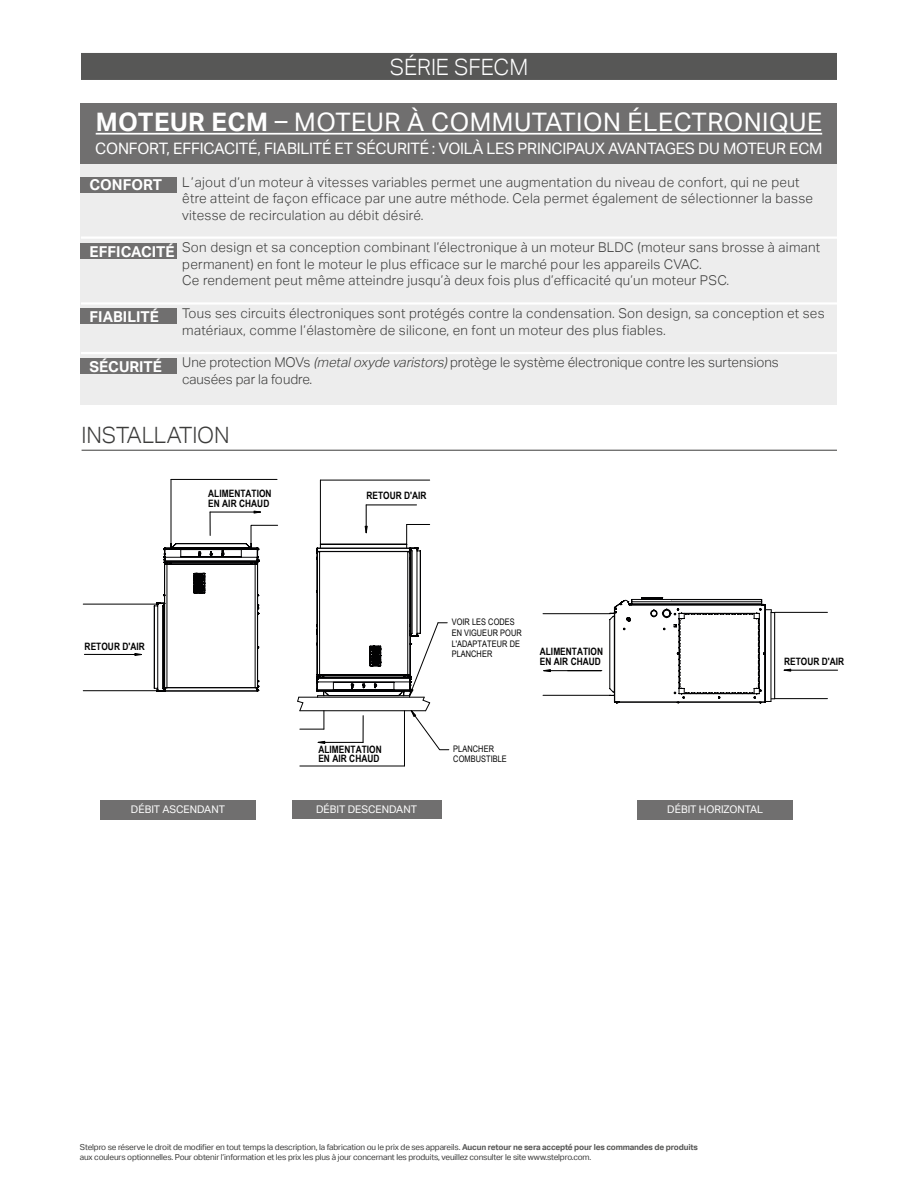
<style>
.page{position:relative;width:918px;height:1188px;background:#fff}
.page>*{position:absolute;margin:0;border:0;box-sizing:border-box;transform-origin:0 0}
.t1{font:25.5px "Aktiv Grotesk";letter-spacing:.02em;color:#fff}
.t2{font:300 22.5px "Aktiv Grotesk";letter-spacing:-.005em;color:#3c3c3b}
.t3{font:300 22.5px "Aktiv Grotesk";letter-spacing:-.005em;color:#fff}
.t4{font:15.75px "Aktiv Grotesk";letter-spacing:-.015em;color:#fff}
.t5{font:700 15px "Aktiv Grotesk";color:#fff}
.t6{font:300 13.5px/16.5px "Aktiv Grotesk";letter-spacing:.02em;color:#3c3c3b}
.t7{font:300 13.5px/16.5px "Aktiv Grotesk";color:#3c3c3b}
.t8{font:10.5px "Aktiv Grotesk";color:#fff}
.t9{font:700 10.2px/10.2px "Arial Narrow";letter-spacing:.005em;color:#000}
.t10{font:9px/10.8px "Arial Narrow";letter-spacing:.01em;color:#000}
.t11{font:8.25px/9.9px "Aktiv Grotesk";letter-spacing:-.02em;color:#3c3c3b}
.s1{font-weight:700}
.s2{font-style:italic}
.s3{font-weight:700;color:#575756}
</style>
<div class="page">
<div style="left:81px;top:53px;width:756px;height:27px;background:#575756"></div>
<div style="left:81px;top:103px;width:756px;height:302px;background:#ededed"></div>
<div style="left:81px;top:103px;width:756px;height:60px;background:#706f6f"></div>
<hr style="left:96px;top:133px;width:726px;height:2px;background:#fff">
<div style="left:81px;top:177px;width:96px;height:16px;background:#706f6f"></div>
<div style="left:81px;top:243px;width:96px;height:16px;background:#706f6f"></div>
<div style="left:81px;top:308px;width:96px;height:16px;background:#706f6f"></div>
<div style="left:81px;top:358px;width:96px;height:16px;background:#706f6f"></div>
<hr style="left:81px;top:302px;width:756px;height:3px;background:#fff">
<hr style="left:81px;top:352px;width:756px;height:2px;background:#fff">
<hr style="left:81px;top:236px;width:756px;height:3px;background:#fff">
<hr style="left:82px;top:450px;width:755px;height:1px;background:#3c3c3b">
<div style="left:100px;top:800px;width:156px;height:20px;background:#706f6f"></div>
<div style="left:292px;top:800px;width:150px;height:19px;background:#706f6f"></div>
<div style="left:638px;top:800px;width:155px;height:20px;background:#706f6f"></div>
<hr style="left:404px;top:711px;width:1px;height:55px;background:#000">
<hr style="left:320px;top:480px;width:110px;height:1px;background:#000">
<hr style="left:320px;top:480px;width:1px;height:64px;background:#000">
<hr style="left:300px;top:766px;width:104px;height:1px;background:#000">
<hr style="left:83px;top:604px;width:74px;height:1px;background:#000">
<hr style="left:83px;top:690px;width:74px;height:1px;background:#000">
<hr style="left:171px;top:479px;width:106px;height:1px;background:#000">
<hr style="left:171px;top:479px;width:1px;height:65px;background:#000">
<hr style="left:775px;top:612px;width:52px;height:1px;background:#000">
<hr style="left:775px;top:698px;width:52px;height:1px;background:#000">
<hr style="left:543px;top:613px;width:67px;height:1px;background:#000">
<hr style="left:543px;top:695px;width:67px;height:1px;background:#000">
<hr style="left:366px;top:504px;width:51px;height:1px;background:#000">
<hr style="left:84px;top:654px;width:58px;height:1px;background:#000">
<hr style="left:544px;top:670px;width:57px;height:1px;background:#000">
<hr style="left:784px;top:670px;width:54px;height:1px;background:#000">
<svg style="left:543px;top:669px;width:8px;height:3px"></svg>
<svg style="left:134px;top:653px;width:7px;height:3px"></svg>
<svg style="left:783px;top:668px;width:9px;height:4px"></svg>
<svg style="left:154px;top:510px;width:124px;height:182px"></svg>
<svg style="left:297px;top:505px;width:153px;height:245px"></svg>
<svg style="left:609px;top:597px;width:166px;height:106px"></svg>
<h2 class="t3" style="left:390px;top:54px;width:140px">SÉRIE SFECM</h2>
<h1 class="t1" style="left:96px;top:107px;width:728px"><span class="s1">MOTEUR ECM</span> – MOTEUR À COMMUTATION ÉLECTRONIQUE</h1>
<p class="t4" style="left:95px;top:140px;width:729px">CONFORT, EFFICACITÉ, FIABILITÉ ET SÉCURITÉ : VOILÀ LES PRINCIPAUX AVANTAGES DU MOTEUR ECM</p>
<p class="t6" style="left:182px;top:174px;width:632px">L’ajout d’un moteur à vitesses variables permet une augmentation du niveau de confort, qui ne peut être atteint de façon efficace par une autre méthode. Cela permet également de sélectionner la basse vitesse de recirculation au débit désiré.</p>
<p class="t6" style="left:182px;top:239px;width:640px">Son design et sa conception combinant l’électronique à un moteur BLDC (moteur sans brosse à aimant permanent) en font le moteur le plus efficace sur le marché pour les appareils CVAC.<br>Ce rendement peut même atteindre jusqu’à deux fois plus d’efficacité qu’un moteur PSC.</p>
<p class="t6" style="left:182px;top:305px;width:644px">Tous ses circuits électroniques sont protégés contre la condensation. Son design, sa conception et ses matériaux, comme l’élastomère de silicone, en font un moteur des plus fiables.</p>
<p class="t7" style="left:182px;top:354px;width:598px">Une protection MOVs <span class="s2">(metaloxydevaristors)</span>protège le système électronique contre les surtensions causées par la foudre.</p>
<p class="t5" style="left:90px;top:176px;width:74px">CONFORT</p>
<p class="t5" style="left:90px;top:243px;width:86px">EFFICACITÉ</p>
<p class="t5" style="left:90px;top:308px;width:71px">FIABILITÉ</p>
<p class="t5" style="left:90px;top:359px;width:74px">SÉCURITÉ</p>
<h2 class="t2" style="left:82px;top:422px;width:150px">INSTALLATION</h2>
<p class="t9" style="left:85px;top:641px;width:62px">RETOUR D'AIR</p>
<p class="t9" style="left:208px;top:488px;width:65px">ALIMENTATION<br>EN AIR CHAUD</p>
<p class="t9" style="left:366px;top:489px;width:62px">RETOUR D'AIR</p>
<p class="t9" style="left:318px;top:745px;width:65px;line-height:8.7px">ALIMENTATION<br>EN AIR CHAUD</p>
<p class="t10" style="left:452px;top:616px;width:72px">VOIR LES CODES<br>EN VIGUEUR POUR<br>L'ADAPTATEUR DE<br>PLANCHER</p>
<p class="t9" style="left:540px;top:646px;width:65px">ALIMENTATION</p>
<p class="t9" style="left:540px;top:656px;width:63px">EN AIR CHAUD</p>
<p class="t9" style="left:784px;top:656px;width:62px">RETOUR D'AIR</p>
<p class="t10" style="left:453px;top:744px;width:55px;line-height:9.6px">PLANCHER<br>COMBUSTIBLE</p>
<p class="t8" style="left:131px;top:803px;width:96px">DÉBIT ASCENDANT</p>
<p class="t8" style="left:316px;top:803px;width:102px">DÉBIT DESCENDANT</p>
<p class="t8" style="left:667px;top:803px;width:97px">DÉBIT HORIZONTAL</p>
<p class="t11" style="left:80px;top:1143px;width:619px">Stelpro se réserve le droit de modifier en tout temps la description, la fabrication ou le prix de ses appareils. <span class="s3">Aucun retour ne sera accepté pour les commandes de produits </span>aux couleurs optionnelles. Pour obtenir l’information et les prix les plus à jour concernant les produits, veuillez consulter le site www.stelpro.com.</p>
</div>
